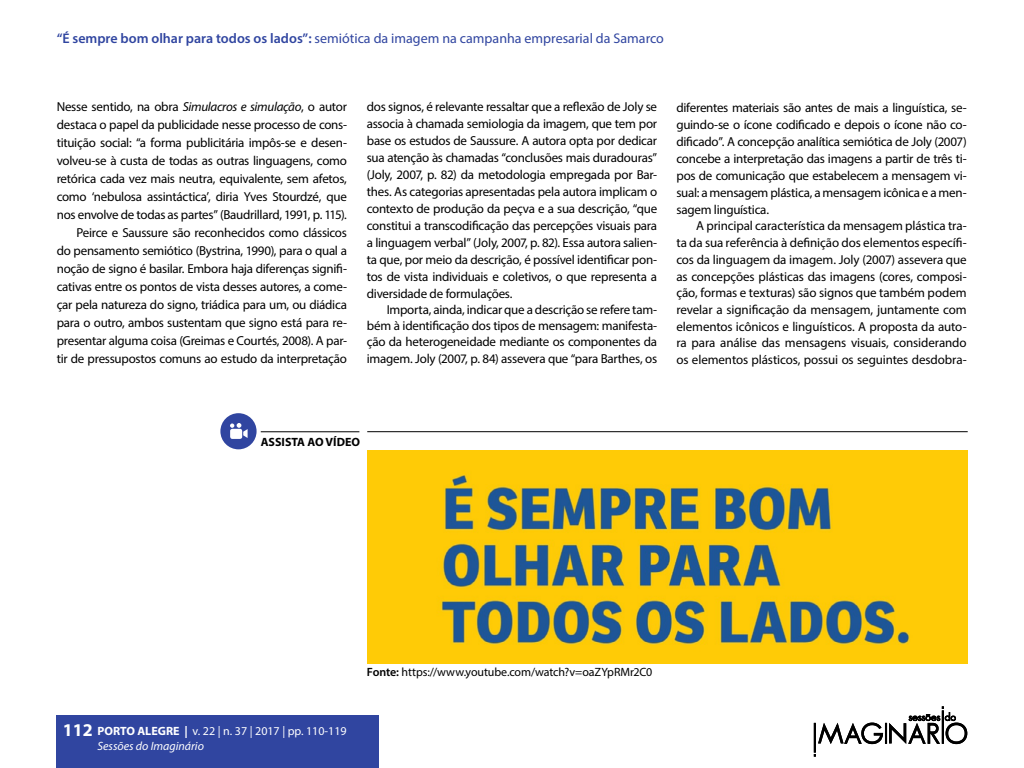
<style>
.page{position:relative;width:1024px;height:768px;background:#fff}
.page>*{position:absolute;margin:0;border:0;box-sizing:border-box;transform-origin:0 0}
.t1{font:700 18px "Myriad Pro";color:#fff}
.t2{font:14px "Myriad Pro";color:#3045a0}
.t3{font:13px/17px "Myriad Pro";letter-spacing:-.02em;color:#000;text-align:justify}
.t4{font:12px/15px "Myriad Pro";color:#fff}
.t5{font:12px "Myriad Pro";letter-spacing:-.01em;color:#000}
.t6{font:700 12px "Myriad Pro";color:#000}
.s1{font-weight:600}
.s2{font-style:italic}
.s3{font-weight:700}
</style>
<div class="page">
<div style="left:57px;top:715px;width:322px;height:53px;background:#3045a0"></div>
<svg style="left:814px;top:706px;width:154px;height:51px"></svg>
<img style="left:367px;top:450px;width:601px;height:213px">
<hr style="left:367px;top:431px;width:601px;height:1px;background:#000">
<hr style="left:261px;top:431px;width:98px;height:1px;background:#000">
<div style="left:220px;top:413px;width:37px;height:36px;background:#3045a0;border-radius:50%"></div>
<svg style="left:230px;top:423px;width:18px;height:15px"></svg>
<p class="t2" style="left:57px;top:30px;width:609px"><span class="s1">“É sempre bom olhar para todos os lados”:</span> semiótica da imagem na campanha empresarial da Samarco</p>
<p class="t3" style="left:57px;top:98px;width:292px;line-height:18px;text-align:right">Nesse sentido, na obra <span class="s2">Simulacros e simulação</span>, o autor destaca o papel da publicidade nesse processo de cons&shy;tituição social: “a forma publicitária impôs-se e desen&shy;volveu-se à custa de todas as outras linguagens, como retórica cada vez mais neutra, equivalente, sem afetos, como ‘nebulosa assintáctica’, diria Yves Stourdzé, que nos envolve de todas as partes” (Baudrillard, 1991, p. 115).<br>Peirce e Saussure são reconhecidos como clássicos<br>do pensamento semiótico (Bystrina, 1990), para o qual a noção de signo é basilar. Embora haja diferenças signifi&shy;cativas entre os pontos de vista desses autores, a come&shy;çar pela natureza do signo, triádica para um, ou diádica para o outro, ambos sustentam que signo está para re&shy;presentar alguma coisa (Greimas e Courtés, 2008). A par&shy;tir de pressupostos comuns ao estudo da interpretação</p>
<p class="t3" style="left:367px;top:98px;width:292px">dos signos, é relevante ressaltar que a reflexão de Joly se associa à chamada semiologia da imagem, que tem por base os estudos de Saussure. A autora opta por dedicar sua atenção às chamadas “conclusões mais duradouras” (Joly, 2007, p. 82) da metodologia empregada por Bar&shy;thes. As categorias apresentadas pela autora implicam o contexto de produção da peçva e a sua descrição, “que constitui a transcodificação das percepções visuais para a linguagem verbal” (Joly, 2007, p. 82). Essa autora salien&shy;ta que, por meio da descrição, é possível identificar pon&shy;tos de vista individuais e coletivos, o que representa a diversidade de formulações.</p>
<p class="t3" style="left:367px;top:302px;width:292px;line-height:16.3px;text-indent:20px">Importa, ainda, indicar que a descrição se refere tam&shy;bém à identificação dos tipos de mensagem: manifesta&shy;ção da heterogeneidade mediante os componentes da imagem. Joly (2007, p. 84) assevera que “para Barthes, os</p>
<p class="t3" style="left:676px;top:99px;width:292px">diferentes materiais são antes de mais a linguística, se&shy;guindo-se o ícone codificado e depois o ícone não co&shy;dificado”. A concepção analítica semiótica de Joly (2007) concebe a interpretação das imagens a partir de três ti&shy;pos de comunicação que estabelecem a mensagem vi&shy;sual: a mensagem plástica, a mensagem icônica e a men&shy;sagem linguística.</p>
<p class="t3" style="left:676px;top:217px;width:292px;line-height:16.7px;text-indent:20px">A principal característica da mensagem plástica tra&shy;ta da sua referência à definição dos elementos específi&shy;cos da linguagem da imagem. Joly (2007) assevera que as concepções plásticas das imagens (cores, composi&shy;ção, formas e texturas) são signos que também podem revelar a significação da mensagem, juntamente com elementos icônicos e linguísticos. A proposta da auto&shy;ra para análise das mensagens visuais, considerando os elementos plásticos, possui os seguintes desdobra-</p>
<p class="t6" style="left:261px;top:434px;width:101px">ASSISTA AO VÍDEO</p>
<h1 class="t1" style="left:63px;top:718px;width:31px">112</h1>
<p class="t4" style="left:97px;top:724px;width:251px"><span class="s3">PORTO ALEGRE |</span> v. 22 | n. 37 | 2017 | pp. 110-119<br><span class="s2">Sessões do Imaginário</span></p>
<p class="t5" style="left:367px;top:665px;width:287px"><span class="s1">Fonte:</span> https://www.youtube.com/watch?v=oaZYpRMr2C0</p>
</div>
